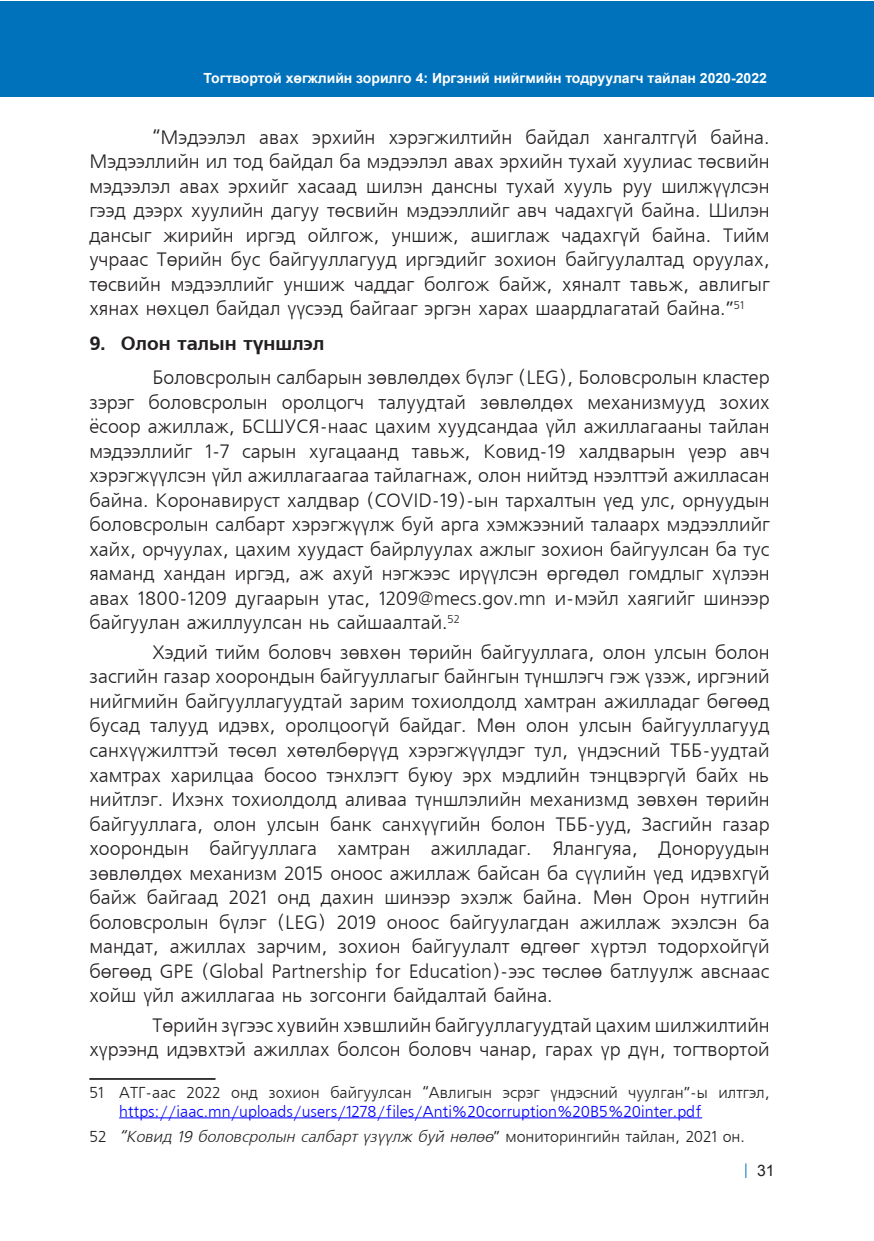
<style>
.page{position:relative;width:874px;height:1241px;background:#fff}
.page>*{position:absolute;margin:0;border:0;box-sizing:border-box;transform-origin:0 0}
.t1{font:19.25px/24.5px "Mogul Freeset";color:#231f20;text-align:justify}
.t2{font:700 19.25px "Mogul Freeset";color:#231f20}
.t3{font:15.75px/24.2px "Mogul Freeset";color:#00f}
.t4{font:15.75px "Mogul Freeset";color:#231f20}
.t5{font:15.75px "Mogul Arial";color:#231f20}
.t6{font:700 14px "Mogul Arial";color:#fff}
.s1{color:#231f20}
.s2{font-style:italic;color:#231f20}
</style>
<div class="page">
<svg style="left:745px;top:1163px;width:1px;height:14px"></svg>
<div style="left:0;top:1px;width:873px;height:96px;background:#0072bc"></div>
<hr style="left:89px;top:1077px;width:126px;height:2px;background:#231f20">
<hr style="left:119px;top:1117px;width:582px;height:1px;background:#00f">
<p class="t6" style="left:203px;top:70px;width:564px">Тогтвортой хөгжлийн зорилго 4: Иргэний нийгмийн тодруулагч тайлан 2020-2022</p>
<p class="t1" style="left:89px;top:126px;width:681px;text-indent:63px">“Мэдээлэл авах эрхийн хэрэгжилтийн байдал хангалтгүй байна.<br>Мэдээллийн ил тод байдал ба мэдээлэл авах эрхийн тухай хуулиас төсвийн мэдээлэл авах эрхийг хасаад шилэн дансны тухай хууль руу шилжүүлсэн гээд дээрх хуулийн дагуу төсвийн мэдээллийг авч чадахгүй байна. Шилэн дансыг жирийн иргэд ойлгож, уншиж, ашиглаж чадахгүй байна. Тийм учраас Төрийн бус байгууллагууд иргэдийг зохион байгуулалтад оруулах, төсвийн мэдээллийг уншиж чаддаг болгож байж, хяналт тавьж, авлигыг хянах нөхцөл байдал үүсээд байгааг эргэн харах шаардлагатай байна.”<sup>51</sup></p>
<p class="t2" style="left:89px;top:335px;width:236px">9. Олон талын түншлэл</p>
<p class="t1" style="left:89px;top:367px;width:681px;text-indent:63px">Боловсролын салбарын зөвлөлдөх бүлэг (LEG), Боловсролын кластер зэрэг боловсролын оролцогч талуудтай зөвлөлдөх механизмууд зохих ёсоор ажиллаж, БСШУСЯ-наас цахим хуудсандаа үйл ажиллагааны тайлан мэдээллийг 1-7 сарын хугацаанд тавьж, Ковид-19 халдварын үеэр авч хэрэгжүүлсэн үйл ажиллагаагаа тайлагнаж, олон нийтэд нээлттэй ажилласан байна. Коронавируст халдвар (COVID-19)-ын тархалтын үед улс, орнуудын боловсролын салбарт хэрэгжүүлж буй арга хэмжээний талаарх мэдээллийг хайх, орчуулах, цахим хуудаст байрлуулах ажлыг зохион байгуулсан ба тус яаманд хандан иргэд, аж ахуй нэгжээс ирүүлсэн өргөдөл гомдлыг хүлээн авах 1800-1209 дугаарын утас, 1209@mecs.gov.mn и-мэйл хаягийг шинээр байгуулан ажиллуулсан нь сайшаалтай.<sup>52</sup></p>
<p class="t1" style="left:89px;top:641px;width:681px;text-indent:63px">Хэдий тийм боловч зөвхөн төрийн байгууллага, олон улсын болон засгийн газар хоорондын байгууллагыг байнгын түншлэгч гэж үзэж, иргэний нийгмийн байгууллагуудтай зарим тохиолдолд хамтран ажилладаг бөгөөд бусад талууд идэвх, оролцоогүй байдаг. Мөн олон улсын байгууллагууд санхүүжилттэй төсөл хөтөлбөрүүд хэрэгжүүлдэг тул, үндэсний ТББ-уудтай хамтрах харилцаа босоо тэнхлэгт буюу эрх мэдлийн тэнцвэргүй байх нь нийтлэг. Ихэнх тохиолдолд аливаа түншлэлийн механизмд зөвхөн төрийн байгууллага, олон улсын банк санхүүгийн болон ТББ-ууд, Засгийн газар хоорондын байгууллага хамтран ажилладаг. Ялангуяа, Доноруудын зөвлөлдөх механизм 2015 оноос ажиллаж байсан ба сүүлийн үед идэвхгүй байж байгаад 2021 онд дахин шинээр эхэлж байна. Мөн Орон нутгийн боловсролын бүлэг (LEG) 2019 оноос байгуулагдан ажиллаж эхэлсэн ба мандат, ажиллах зарчим, зохион байгуулалт өдгөөг хүртэл тодорхойгүй бөгөөд GPE (Global Partnership for Education)-ээс төслөө батлуулж авснаас хойш үйл ажиллагаа нь зогсонги байдалтай байна.</p>
<p class="t1" style="left:89px;top:1014px;width:681px;text-align:right">Төрийн зүгээс хувийн хэвшлийн байгууллагуудтай цахим шилжилтийн хүрээнд идэвхтэй ажиллах болсон боловч чанар, гарах үр дүн, тогтвортой</p>
<p class="t4" style="left:89px;top:1085px;width:681px">51 АТГ-аас 2022 онд зохион байгуулсан “Авлигын эсрэг үндэсний чуулган”-ы илтгэл,</p>
<p class="t3" style="left:89px;top:1100px;width:656px;text-indent:30px">https://iaac.mn/uploads/users/1278/files/Anti%20corruption%20B5%20inter.pdf<br><span class="s1">52</span> <span class="s2">“Ковид 19 боловсролын салбарт үзүүлж буй нөлөө</span><span class="s1">” мониторингийн тайлан, 2021 он.</span></p>
<p class="t5" style="left:756px;top:1161px;width:19px">31</p>
</div>
